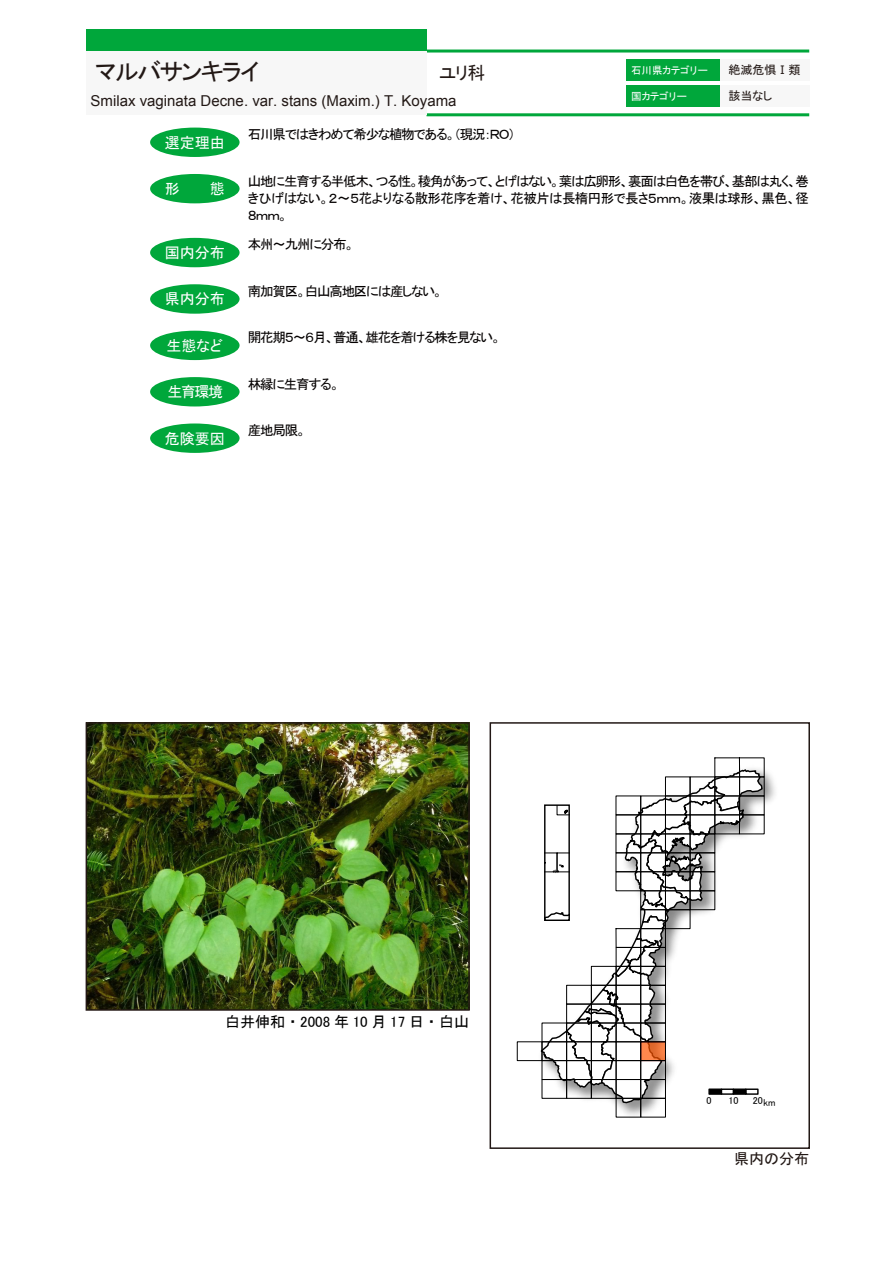
<style>
.page{position:relative;width:893px;height:1263px;background:#fff}
.page>*{position:absolute;margin:0;border:0;box-sizing:border-box;transform-origin:0 0}
.t1{font:24px "MS P Gothic";letter-spacing:-.07em;color:#221815}
.t2{font:18px "MS P Gothic";color:#221815}
.t3{font:15px "Arial";color:#221815}
.t4{font:15px "MS P Gothic";color:#fff}
.t5{font:15px "MS P Gothic";color:#000}
.t6{font:15px "MS P Gothic";color:#221815}
.t7{font:13.5px/17px "MS P Gothic";letter-spacing:-.09em;color:#040000;text-align:justify}
.t8{font:12px "MS P Gothic";color:#221815}
.t9{font:10.5px "MS P Gothic";color:#fff}
.t10{font:10.05px "MS UI Gothic";color:#000}
.s1{font-family:"MS Gothic"}
</style>
<div class="page">
<div style="left:720px;top:60px;width:89px;height:21px;background:#f7f7f7"></div>
<div style="left:720px;top:85px;width:89px;height:21px;background:#f7f7f7"></div>
<div style="left:626px;top:85px;width:94px;height:21px;background:#00a73b"></div>
<div style="left:626px;top:60px;width:94px;height:21px;background:#00a73b"></div>
<hr style="left:426px;top:50px;width:383px;height:3px;background:#00a73b">
<hr style="left:426px;top:113px;width:383px;height:3px;background:#00a73b">
<div style="left:86px;top:51px;width:340px;height:64px;background:#f7f7f7"></div>
<div style="left:86px;top:30px;width:340px;height:21px;background:#00a73b"></div>
<div style="left:490px;top:722px;width:320px;height:427px;background:#fff;border:2px solid #221815"></div>
<div style="left:150px;top:238px;width:90px;height:29px;background:#00a73b;border-radius:50%"></div>
<div style="left:150px;top:284px;width:90px;height:30px;background:#00a73b;border-radius:50%"></div>
<div style="left:150px;top:128px;width:90px;height:29px;background:#00a73b;border-radius:50%"></div>
<div style="left:150px;top:331px;width:90px;height:29px;background:#00a73b;border-radius:50%"></div>
<div style="left:150px;top:423px;width:90px;height:30px;background:#00a73b;border-radius:50%"></div>
<div style="left:150px;top:377px;width:90px;height:29px;background:#00a73b;border-radius:50%"></div>
<div style="left:150px;top:174px;width:90px;height:29px;background:#00a73b;border-radius:50%"></div>
<img style="left:89px;top:725px;width:378px;height:283px">
<div style="left:86px;top:722px;width:384px;height:289px;border:2px solid #231815"></div>
<img style="left:506px;top:757px;width:285px;height:392px">
<div style="left:640px;top:1098px;width:26px;height:19px;border:1px solid #000"></div>
<div style="left:517px;top:1041px;width:25px;height:20px;border:1px solid #000"></div>
<svg style="left:539px;top:768px;width:225px;height:336px"></svg>
<div style="left:708px;top:1088px;width:14px;height:7px;background:#000;border:1px solid #000"></div>
<div style="left:721px;top:1088px;width:13px;height:7px;border:1px solid #000"></div>
<div style="left:733px;top:1088px;width:13px;height:7px;background:#000;border:1px solid #000"></div>
<div style="left:745px;top:1088px;width:14px;height:7px;border:1px solid #000"></div>
<div style="left:638px;top:730px;width:76px;height:38px;background:#fff"></div>
<h1 class="t1" style="left:95px;top:60px;width:166px">マルバサンキライ</h1>
<h2 class="t2" style="left:439px;top:64px;width:48px">ユリ科</h2>
<p class="t8" style="left:728px;top:64px;width:73px">絶滅危惧Ⅰ類</p>
<p class="t3" style="left:91px;top:91px;width:367px">Smilax vaginata Decne. var. stans (Maxim.) T. Koyama</p>
<p class="t9" style="left:631px;top:65px;width:78px">石川県カテゴリー</p>
<p class="t9" style="left:631px;top:91px;width:57px">国カテゴリー</p>
<p class="t8" style="left:728px;top:89px;width:46px">該当なし</p>
<p class="t4" style="left:165px;top:135px;width:61px">選定理由</p>
<p class="t4" style="left:165px;top:181px;width:61px">形<span class="s1">　　</span>態</p>
<p class="t4" style="left:165px;top:245px;width:61px">国内分布</p>
<p class="t4" style="left:165px;top:291px;width:61px">県内分布</p>
<p class="t4" style="left:166px;top:338px;width:58px">生態など</p>
<p class="t4" style="left:167px;top:384px;width:57px">生育環境</p>
<p class="t4" style="left:165px;top:431px;width:61px">危険要因</p>
<p class="t7" style="left:248px;top:126px;width:269px">石川県ではきわめて希少な植物である。（現況：ＲＯ）</p>
<p class="t7" style="left:248px;top:172px;width:563px">山地に生育する半低木、つる性。稜角があって、とげはない。葉は広卵形、裏面は白色を帯び、基部は丸く、巻きひげはない。２～５花よりなる散形花序を着け、花被片は長楕円形で長さ５ｍｍ。液果は球形、黒色、径８ｍｍ。</p>
<p class="t7" style="left:248px;top:236px;width:108px">本州～九州に分布。</p>
<p class="t7" style="left:248px;top:282px;width:196px">南加賀区。白山高地区には産しない。</p>
<p class="t7" style="left:248px;top:329px;width:255px">開花期５～６月、普通、雄花を着ける株を見ない。</p>
<p class="t7" style="left:248px;top:375px;width:93px">林縁に生育する。</p>
<p class="t7" style="left:248px;top:422px;width:60px">産地局限。</p>
<p class="t5" style="left:225px;top:1014px;width:245px">白井伸和・ 2008 年 10 月 17 日・白山</p>
<p class="t10" style="left:707px;top:1095px;width:7px">0</p>
<p class="t10" style="left:729px;top:1095px;width:12px">10</p>
<p class="t10" style="left:753px;top:1096px;width:24px">20km</p>
<p class="t6" style="left:734px;top:1151px;width:76px">県内の分布</p>
</div>
